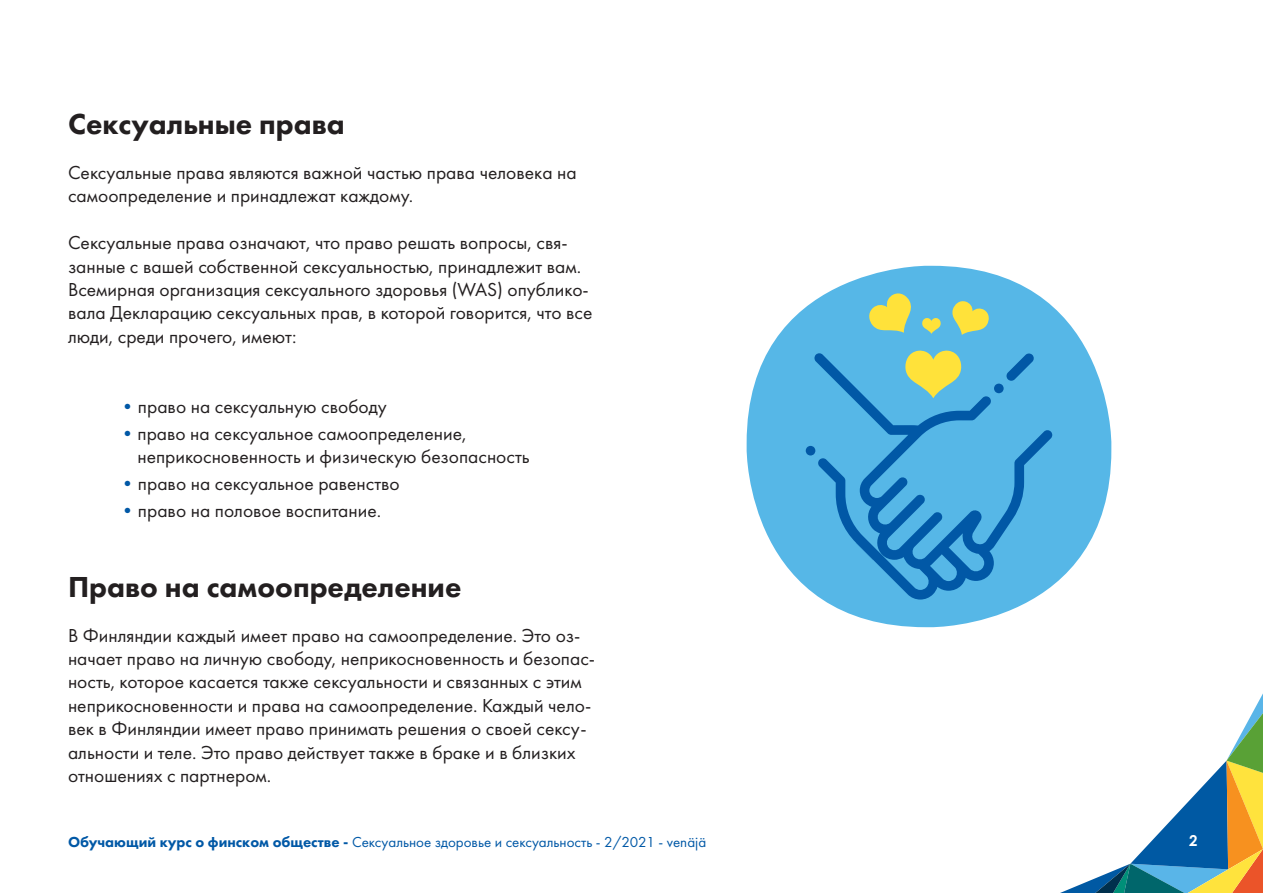
<style>
.page{position:relative;width:1263px;height:893px;background:#fff}
.page>*{position:absolute;margin:0;border:0;box-sizing:border-box;transform-origin:0 0}
.t1{font:800 30px "Futura PT";color:#231f20}
.t2{font:19.5px/23.4px "Futura PT";color:#231f20}
.t3{font:15px "Futura PT";color:#0158a6}
.t4{font:700 15px "Century Gothic Pro";color:#fff}
.s1{font-family:"Century Gothic Pro";font-size:18px;color:#0158a6}
.s2{font-weight:800}
</style>
<div class="page">
<svg style="left:1060px;top:693px;width:203px;height:200px"></svg>
<div style="left:747px;top:266px;width:364px;height:361px;background:#56b7e7;border-radius:178px"></div>
<svg style="left:814px;top:353px;width:238px;height:247px"></svg>
<svg style="left:806px;top:446px;width:9px;height:9px"></svg>
<svg style="left:869px;top:293px;width:42px;height:40px"></svg>
<svg style="left:952px;top:301px;width:37px;height:34px"></svg>
<svg style="left:905px;top:350px;width:57px;height:48px"></svg>
<svg style="left:922px;top:318px;width:19px;height:16px"></svg>
<p class="t1" style="left:68px;top:105px;width:278px">Сексуальные права</p>
<p class="t2" style="left:68px;top:161px;width:510px">Сексуальные права являются важной частью права человека на самоопределение и принадлежат каждому.</p>
<p class="t2" style="left:68px;top:231px;width:526px">Сексуальные права означают, что право решать вопросы, свя&shy;занные с вашей собственной сексуальностью, принадлежит вам.<br>Всемирная организация сексуального здоровья (WAS) опублико&shy;вала Декларацию сексуальных прав, в которой говорится, что все люди, среди прочего, имеют:</p>
<p class="t2" style="left:122px;top:395px;width:266px"><span class="s1">•</span> право на сексуальную свободу</p>
<p class="t2" style="left:137px;top:422px;width:394px;text-indent:-15px"><span class="s1">•</span> право на сексуальное самоопределение, неприкосновенность и физическую безопасность</p>
<p class="t2" style="left:122px;top:472px;width:279px"><span class="s1">•</span> право на сексуальное равенство</p>
<p class="t2" style="left:122px;top:499px;width:261px"><span class="s1">•</span> право на половое воспитание.</p>
<p class="t1" style="left:68px;top:568px;width:395px">Право на самоопределение</p>
<p class="t2" style="left:68px;top:623px;width:529px">В Финляндии каждый имеет право на самоопределение. Это оз&shy;начает право на личную свободу, неприкосновенность и безопас&shy;ность, которое касается также сексуальности и связанных с этим неприкосновенности и права на самоопределение. Каждый чело&shy;век в Финляндии имеет право принимать решения о своей сексу&shy;альности и теле. Это право действует также в браке и в близких отношениях с партнером.</p>
<p class="t3" style="left:68px;top:833px;width:640px"><span class="s2">Обучающий курс о финском обществе -</span> Сексуальное здоровье и сексуальность - 2/2021 - venäjä</p>
<p class="t4" style="left:1189px;top:831px;width:10px">2</p>
</div>
